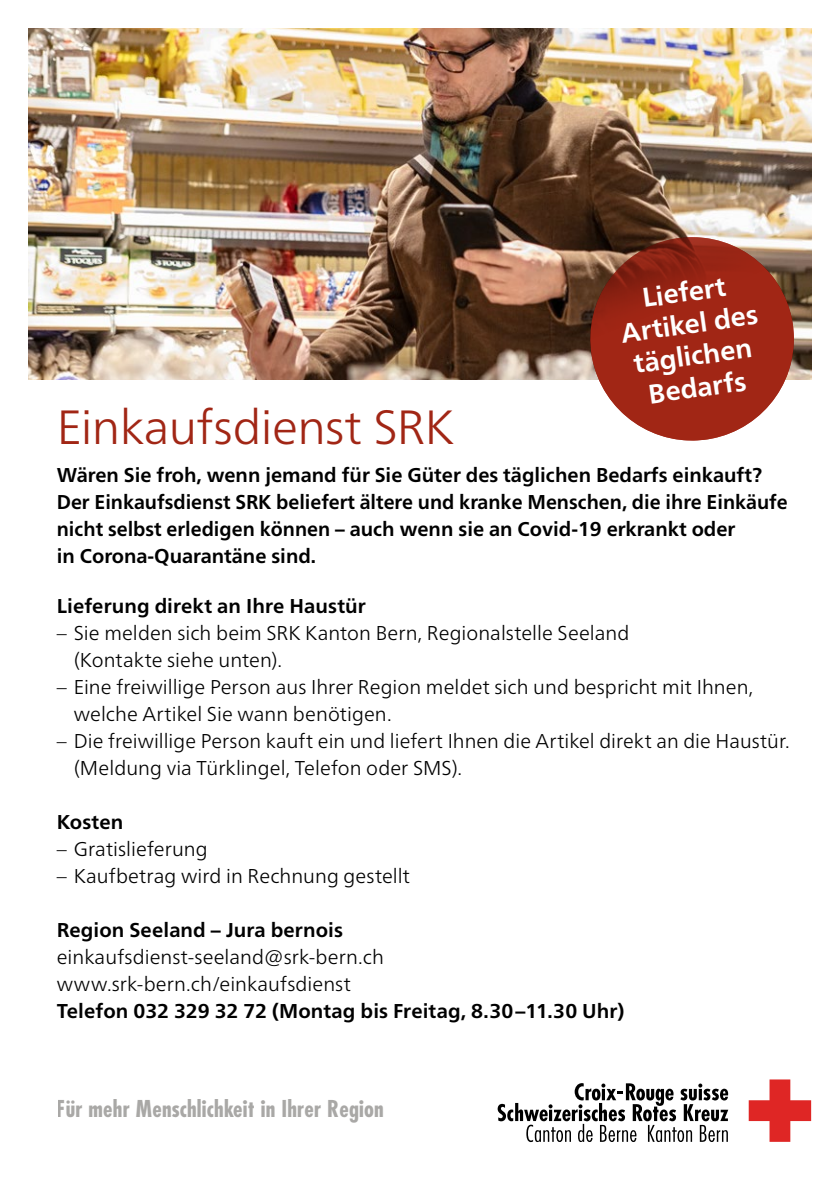
<style>
.page{position:relative;width:840px;height:1191px;background:#fff}
.page>*{position:absolute;margin:0;border:0;box-sizing:border-box;transform-origin:0 0}
.t1{font:300 48px "Frutiger Neue LTW1 G";letter-spacing:-.01em;color:#a12615}
.t2{font:700 27px/32px "Frutiger Neue LTW1 G";color:#fff;text-align:center}
.t3{font:700 condensed 22.6px "Futura Std";letter-spacing:.01em;color:#a9a8a6}
.t4{font:300 20px/27px "Frutiger Neue LTW1 G";letter-spacing:.005em;color:#000}
.t5{font:700 20px/27px "Frutiger Neue LTW1 G";color:#000}
</style>
<div class="page">
<img style="left:28px;top:28px;width:783px;height:352px">
<svg style="left:582px;top:229px;width:219px;height:212px;background:#a44c3d"></svg>
<svg style="left:748px;top:1079px;width:62px;height:62px"></svg>
<svg style="left:497px;top:1083px;width:231px;height:59px"></svg>
<h2 class="t2" style="left:614px;top:286px;width:139px;rotate:-8deg">Liefert<br>Artikel des täglichen<br>Bedarfs</h2>
<h1 class="t1" style="left:57px;top:398px;width:399px">Einkaufsdienst SRK</h1>
<p class="t5" style="left:57px;top:461px;width:732px">Wären Sie froh, wenn jemand für Sie Güter des täglichen Bedarfs einkauft?<br>Der Einkaufsdienst SRK beliefert ältere und kranke Menschen, die ihre Einkäufe nicht selbst erledigen können – auch wenn sie an Covid-19 erkrankt oder<br>in Corona-Quarantäne sind.</p>
<p class="t5" style="left:57px;top:592px;width:310px">Lieferung direkt an Ihre Haustür</p>
<p class="t4" style="left:74px;top:619px;width:557px;text-indent:-17px">– Sie melden sich beim SRK Kanton Bern, Regionalstelle Seeland (Kontakte siehe unten).</p>
<p class="t4" style="left:74px;top:673px;width:680px;text-indent:-17px">– Eine freiwillige Person aus Ihrer Region meldet sich und bespricht mit Ihnen, welche Artikel Sie wann benötigen.</p>
<p class="t4" style="left:74px;top:727px;width:717px;text-indent:-17px">– Die freiwillige Person kauft ein und liefert Ihnen die Artikel direkt an die Haustür. (Meldung via Türklingel, Telefon oder SMS).</p>
<p class="t5" style="left:57px;top:808px;width:68px">Kosten</p>
<p class="t4" style="left:57px;top:835px;width:152px">– Gratislieferung</p>
<p class="t4" style="left:57px;top:862px;width:354px">– Kaufbetrag wird in Rechnung gestellt</p>
<p class="t5" style="left:57px;top:916px;width:288px">Region Seeland – Jura bernois</p>
<p class="t4" style="left:57px;top:943px;width:328px">einkaufsdienst-seeland@srk-bern.ch www.srk-bern.ch/einkaufsdienst</p>
<p class="t5" style="left:57px;top:997px;width:568px">Telefon 032 329 32 72 (Montag bis Freitag, 8.30–11.30 Uhr)</p>
<p class="t3" style="left:57px;top:1095px;width:328px">Für mehr Menschlichkeit in Ihrer Region</p>
</div>
